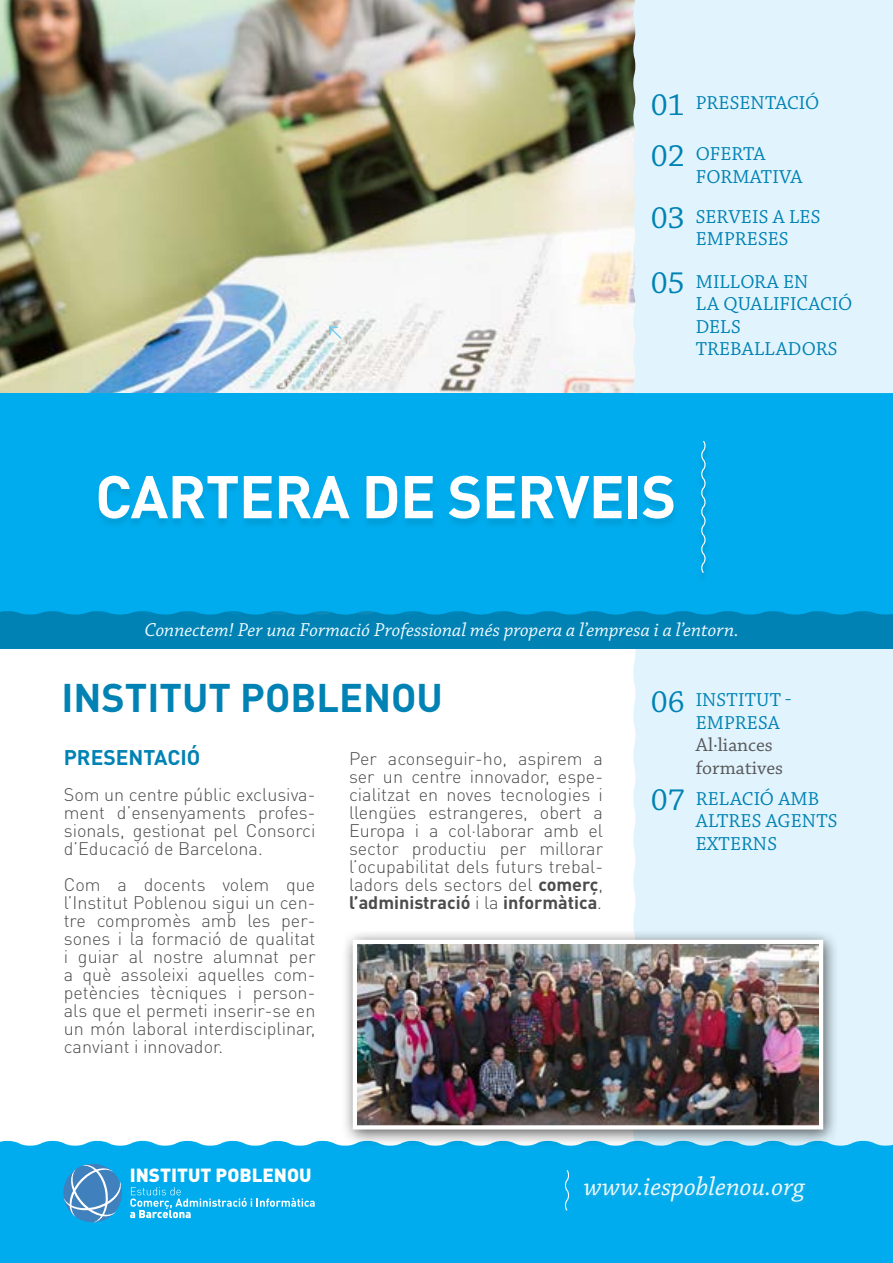
<style>
.page{position:relative;width:893px;height:1263px;background:#fff}
.page>*{position:absolute;margin:0;border:0;box-sizing:border-box;transform-origin:0 0}
.t1{font:700 59.25px "DIN Pro";letter-spacing:-.01em;color:#fff}
.t2{font:700 39.45px "DIN Pro";color:#0082b4}
.t3{font:italic 27px "Chaparral Pro";color:#eff9fe}
.t4{font:700 21px "DIN Pro";color:#0082b4}
.t5{font:19.8px/22.6px "Chaparral Pro";letter-spacing:.005em;color:#0082b4}
.t6{font:italic 19.8px "Chaparral Pro";color:#eff9fe}
.t7{font:19.8px/22.6px "Chaparral Pro";color:#58585b}
.t8{font:900 18.75px "DIN Pro";color:#fff}
.t9{font:300 18px/18px "DIN Pro";color:#4c4c4e;text-align:justify}
.s1{font-size:32.4px}
.s2{font-weight:700}
</style>
<div class="page">
<div style="left:633px;top:648px;width:260px;height:493px;background:#e1f4fd"></div>
<div style="left:0;top:411px;width:893px;height:237px;background:#0082b4"></div>
<svg style="left:0;top:609px;width:893px;height:5px;fill:#00aced"></svg>
<div style="left:0;top:1141px;width:893px;height:122px;background:#00aced"></div>
<img style="left:0;top:0;width:633px;height:393px">
<div style="left:633px;top:0;width:260px;height:393px;background:#e1f4fd"></div>
<div style="left:0;top:393px;width:893px;height:216px;background:#00aced"></div>
<div style="left:341px;top:929px;width:499px;height:219px;background:#000;opacity:.65"></div>
<img style="left:351px;top:938px;width:474px;height:194px">
<div style="left:95px;top:478px;width:582px;height:51px;background:#00a7e7"></div>
<svg style="left:328px;top:325px;width:15px;height:15px"></svg>
<svg style="left:59px;top:1160px;width:256px;height:66px;background:#1eade8"></svg>
<div style="left:582px;top:1177px;width:225px;height:29px;background:#46b3da;opacity:.4"></div>
<svg style="left:563px;top:1169px;width:8px;height:43px"></svg>
<div style="left:697px;top:443px;width:12px;height:140px;background:#00aaeb"></div>
<svg style="left:699px;top:439px;width:8px;height:135px"></svg>
<p class="t5" style="left:651px;top:92px;width:170px"><span class="s1">01</span> PRESENTACIÓ</p>
<p class="t5" style="left:696px;top:144px;width:108px;text-indent:-45px"><span class="s1">02</span> OFERTA<br>FORMATIVA</p>
<p class="t5" style="left:696px;top:206px;width:126px;text-indent:-45px"><span class="s1">03</span> SERVEIS A LES<br>EMPRESES</p>
<p class="t5" style="left:696px;top:271px;width:158px;text-indent:-45px"><span class="s1">05</span> MILLORA EN<br>LA QUALIFICACIÓ<br>DELS<br>TREBALLADORS</p>
<h1 class="t1" style="left:95px;top:457px;width:583px">CARTERA DE SERVEIS</h1>
<p class="t6" style="left:144px;top:619px;width:596px">Connectem! Per una Formació Professional més propera a l’empresa i a l’entorn.</p>
<h2 class="t2" style="left:61px;top:671px;width:383px">INSTITUT POBLENOU</h2>
<p class="t4" style="left:64px;top:743px;width:138px">PRESENTACIÓ</p>
<p class="t9" style="left:64px;top:785px;width:253px">Som un centre públic exclusiva&shy;ment d’ensenyaments profes&shy;sionals, gestionat pel Consorci d’Educació de Barcelona.</p>
<p class="t9" style="left:64px;top:875px;width:253px">Com a docents volem que l’Institut Poblenou sigui un cen&shy;tre compromès amb les per&shy;sones i la formació de qualitat i guiar al nostre alumnat per a què assoleixi aquelles com&shy;petències tècniques i person&shy;als que el permeti inserir-se en un món laboral interdisciplinar, canviant i innovador.</p>
<p class="t9" style="left:349px;top:749px;width:256px">Per aconseguir-ho, aspirem a ser un centre innovador, espe&shy;cialitzat en noves tecnologies i llengües estrangeres, obert a Europa i a col·laborar amb el sector productiu per millorar l’ocupabilitat dels futurs trebal&shy;ladors dels sectors del <span class="s2">comerç</span>, <span class="s2">l’administració</span> i la <span class="s2">informàtica</span>.</p>
<p class="t5" style="left:696px;top:689px;width:97px;text-indent:-45px"><span class="s1">06</span> INSTITUT -<br>EMPRESA</p>
<p class="t7" style="left:696px;top:734px;width:89px">Al·liances formatives</p>
<p class="t5" style="left:696px;top:788px;width:143px;text-indent:-45px"><span class="s1">07</span> RELACIÓ AMB<br>ALTRES AGENTS<br>EXTERNS</p>
<p class="t8" style="left:130px;top:1162px;width:183px">INSTITUT POBLENOU</p>
<h3 class="t3" style="left:584px;top:1172px;width:222px">www.iespoblenou.org</h3>
</div>
